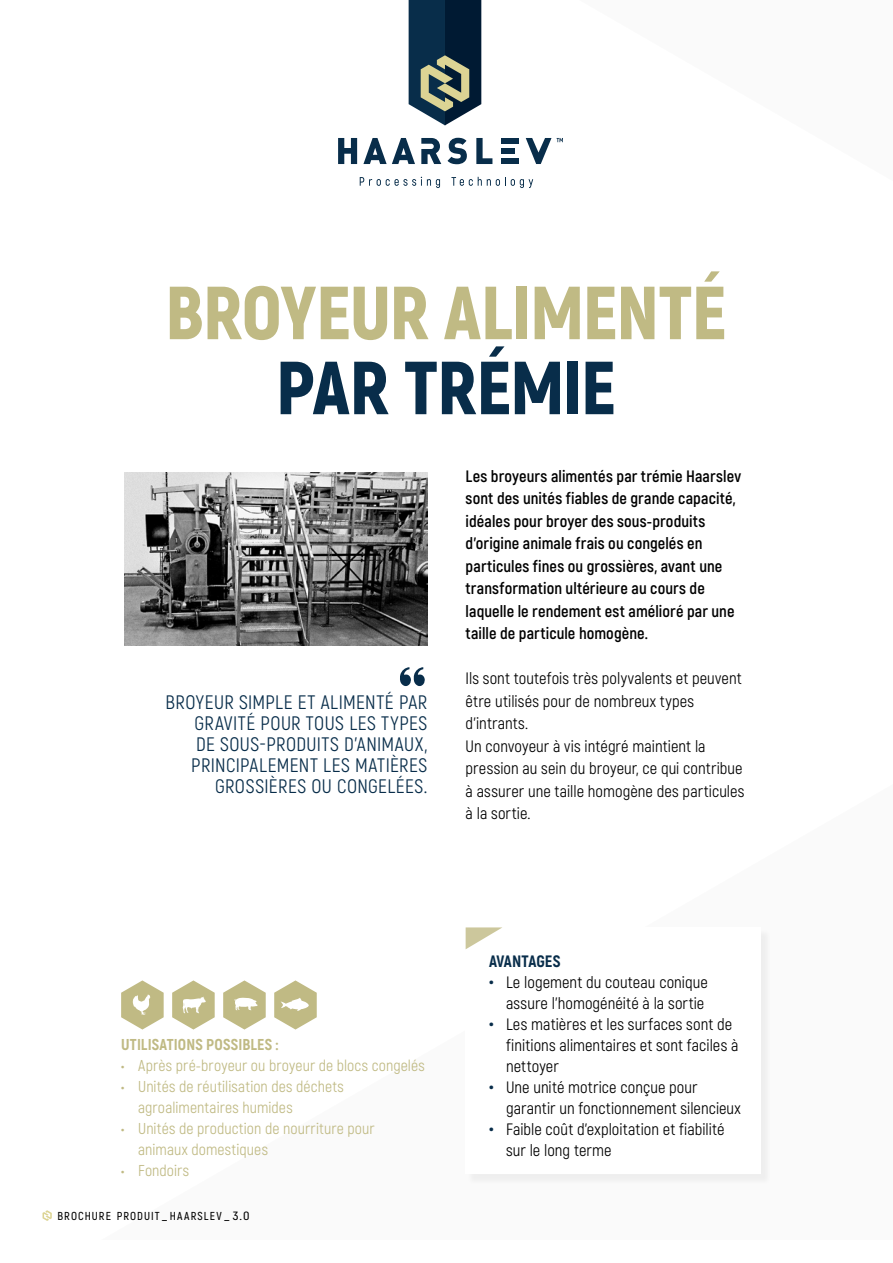
<style>
.page{position:relative;width:893px;height:1263px;background:#fff}
.page>*{position:absolute;margin:0;border:0;box-sizing:border-box;transform-origin:0 0}
.t1{font:900 75px "Akrobat";letter-spacing:-.015em;color:#c0ba84}
.t2{font:900 75px "Akrobat";letter-spacing:-.02em;color:#082d4a}
.t3{font:19.5px/21px "Akrobat";letter-spacing:.02em;color:#082d4a;text-align:right}
.t4{font:16.5px/22.5px "Akrobat";letter-spacing:.005em;color:#000}
.t5{font:700 16.5px/22.5px "Akrobat";letter-spacing:.005em;color:#000}
.t6{font:800 16.5px "Akrobat";letter-spacing:.005em;color:#082d4a}
.t7{font:15.75px/21px "Akrobat";letter-spacing:.005em;color:#c0ba84}
.t8{font:800 15.75px "Akrobat";letter-spacing:.01em;color:#c0ba84}
.t9{font:600 11.55px "Akrobat";letter-spacing:.095em;color:#000}
.s1{font-weight:700}
.s2{font-size:12px}
.s3{font-weight:700;font-size:22.5px;color:#082d4a}
</style>
<div class="page">
<svg style="left:43px;top:1210px;width:9px;height:11px"></svg>
<svg style="left:360px;top:177px;width:80px;height:11px"></svg>
<svg style="left:451px;top:177px;width:82px;height:11px"></svg>
<svg style="left:557px;top:138px;width:6px;height:4px"></svg>
<svg style="left:338px;top:138px;width:19px;height:26px"></svg>
<svg style="left:526px;top:138px;width:25px;height:26px"></svg>
<svg style="left:363px;top:138px;width:52px;height:26px"></svg>
<svg style="left:421px;top:138px;width:20px;height:26px"></svg>
<svg style="left:447px;top:138px;width:20px;height:26px"></svg>
<svg style="left:476px;top:138px;width:16px;height:26px"></svg>
<div style="left:501px;top:158px;width:17px;height:6px;background:#082d4a"></div>
<div style="left:501px;top:148px;width:13px;height:6px;background:#082d4a"></div>
<div style="left:501px;top:138px;width:17px;height:6px;background:#082d4a"></div>
<svg style="left:409px;top:0;width:72px;height:125px;background:#384f5b"></svg>
<svg style="left:400px;top:667px;width:25px;height:19px"></svg>
<div style="left:467px;top:929px;width:305px;height:256px;background:#f1f1f1"></div>
<div style="left:466px;top:927px;width:295px;height:247px;background:#fff"></div>
<svg style="left:466px;top:927px;width:36px;height:22px"></svg>
<svg style="left:274px;top:980px;width:43px;height:49px"></svg>
<svg style="left:172px;top:980px;width:43px;height:49px"></svg>
<svg style="left:223px;top:980px;width:43px;height:49px"></svg>
<svg style="left:121px;top:980px;width:43px;height:49px"></svg>
<img style="left:124px;top:472px;width:303px;height:173px">
<h1 class="t1" style="left:165px;top:264px;width:563px">BROYEUR ALIMENTÉ</h1>
<h1 class="t2" style="left:276px;top:339px;width:342px">PAR TRÉMIE</h1>
<p class="t3" style="left:166px;top:692px;width:263px">BROYEUR SIMPLE ET ALIMENTÉ PAR<br>GRAVITÉ POUR TOUS LES TYPES<br>DE SOUS-PRODUITS D'ANIMAUX,<br>PRINCIPALEMENT LES MATIÈRES<br>GROSSIÈRES OU CONGELÉES.</p>
<p class="t5" style="left:466px;top:464px;width:277px">Les broyeurs alimentés par trémie Haarslev sont des unités fiables de grande capacité, idéales pour broyer des sous-produits d'origine animale frais ou congelés en particules fines ou grossières, avant une transformation ultérieure au cours de laquelle le rendement est amélioré par une taille de particule homogène.</p>
<p class="t4" style="left:466px;top:667px;width:280px">Ils sont toutefois très polyvalents et peuvent être utilisés pour de nombreux types d'intrants.<br>Un convoyeur à vis intégré maintient la pression au sein du broyeur, ce qui contribue à assurer une taille homogène des particules à la sortie.</p>
<p class="t8" style="left:121px;top:1035px;width:159px">UTILISATIONS POSSIBLES :</p>
<p class="t7" style="left:121px;top:1055px;width:305px"><span class="s1">•</span> Après pré-broyeur ou broyeur de blocs congelés</p>
<p class="t7" style="left:138px;top:1076px;width:207px;text-indent:-17px"><span class="s1">•</span> Unités de réutilisation des déchets agroalimentaires humides</p>
<p class="t7" style="left:138px;top:1118px;width:238px;text-indent:-17px"><span class="s1">•</span> Unités de production de nourriture pour animaux domestiques</p>
<p class="t7" style="left:121px;top:1160px;width:69px"><span class="s1">•</span> Fondoirs</p>
<p class="t9" style="left:57px;top:1209px;width:194px">BROCHURE PRODUIT<span class="s2">_</span>HAARSLEV<span class="s2">_ 3.0</span></p>
<p class="t6" style="left:489px;top:950px;width:73px">AVANTAGES</p>
<p class="t4" style="left:489px;top:971px;width:220px;line-height:21px;text-align:right"><span class="s3">•</span> Le logement du couteau conique assure l'homogénéité à la sortie</p>
<p class="t4" style="left:506px;top:1013px;width:234px;line-height:21px;text-indent:-17px"><span class="s3">•</span> Les matières et les surfaces sont de finitions alimentaires et sont faciles à nettoyer</p>
<p class="t4" style="left:506px;top:1076px;width:236px;line-height:21px;text-indent:-17px"><span class="s3">•</span> Une unité motrice conçue pour garantir un fonctionnement silencieux</p>
<p class="t4" style="left:506px;top:1118px;width:220px;line-height:21px;text-indent:-17px"><span class="s3">•</span> Faible coût d'exploitation et fiabilité sur le long terme</p>
</div>
